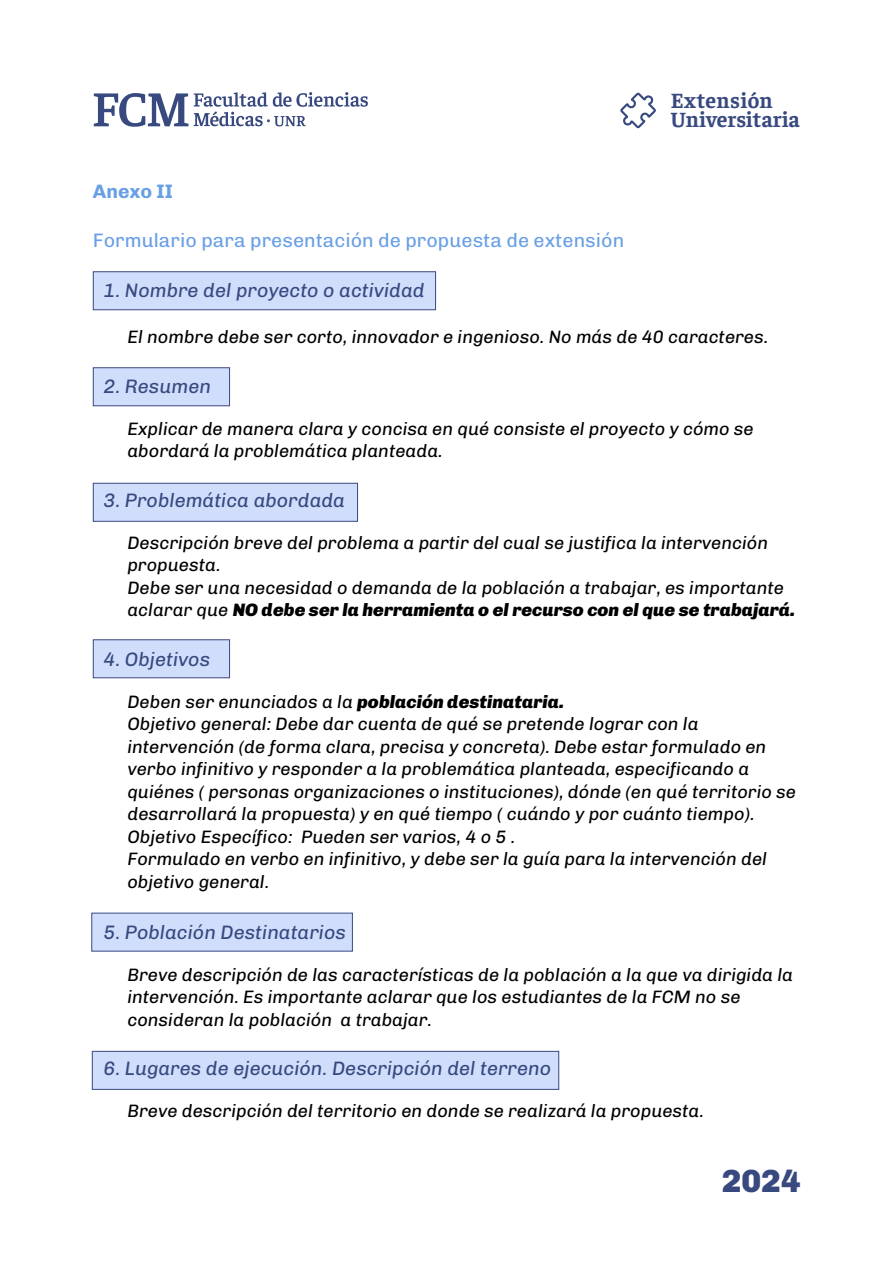
<style>
.page{position:relative;width:893px;height:1263px;background:#fff}
.page>*{position:absolute;margin:0;border:0;box-sizing:border-box;transform-origin:0 0}
.t1{font:900 32.1px "Chivo";color:#384980}
.t2{font:700 21.9px/18.8px "Faustina";color:#384980}
.t3{font:italic 19.5px "Chivo";color:#384980}
.t4{font:19.5px "Chivo";color:#689fe5}
.t5{font:700 19.5px "Chivo";color:#689fe5}
.t6{font:italic 18px/22.5px "Chivo";color:#000}
.s1{font-weight:900}
</style>
<div class="page">
<div style="left:93px;top:271px;width:343px;height:39px;background:#d0defc;border:1px solid #384980"></div>
<div style="left:93px;top:367px;width:137px;height:39px;background:#d0defc;border:1px solid #384980"></div>
<div style="left:93px;top:483px;width:265px;height:39px;background:#d0defc;border:1px solid #384980"></div>
<div style="left:93px;top:639px;width:137px;height:39px;background:#d0defc;border:1px solid #384980"></div>
<div style="left:91px;top:913px;width:262px;height:38px;background:#d0defc;border:1px solid #384980"></div>
<div style="left:92px;top:1051px;width:467px;height:39px;background:#d0defc;border:1px solid #384980"></div>
<svg style="left:94px;top:92px;width:274px;height:35px"></svg>
<svg style="left:620px;top:92px;width:36px;height:36px"></svg>
<p class="t2" style="left:671px;top:90px;width:131px">Extensión<br>Universitaria</p>
<p class="t5" style="left:93px;top:176px;width:82px">Anexo II</p>
<p class="t4" style="left:93px;top:225px;width:533px">Formulario para presentación de propuesta de extensión</p>
<p class="t3" style="left:103px;top:275px;width:323px">1. Nombre del proyecto o actividad</p>
<p class="t6" style="left:127px;top:325px;width:642px">El nombre debe ser corto, innovador e ingenioso. No más de 40 caracteres.</p>
<p class="t3" style="left:103px;top:371px;width:109px">2. Resumen</p>
<p class="t6" style="left:127px;top:416px;width:628px">Explicar de manera clara y concisa en qué consiste el proyecto y cómo se abordará la problemática planteada.</p>
<p class="t3" style="left:103px;top:485px;width:243px">3. Problemática abordada</p>
<p class="t6" style="left:127px;top:530px;width:669px">Descripción breve del problema a partir del cual se justifica la intervención propuesta.<br>Debe ser una necesidad o demanda de la población a trabajar, es importante aclarar que <span class="s1">NO debe ser la herramienta o el recurso con el que se trabajará.</span></p>
<p class="t3" style="left:103px;top:644px;width:108px">4. Objetivos</p>
<p class="t6" style="left:127px;top:689px;width:670px">Deben ser enunciados a la <span class="s1">población destinataria.<br></span>Objetivo general: Debe dar cuenta de qué se pretende lograr con la intervención (de forma clara, precisa y concreta). Debe estar formulado en verbo infinitivo y responder a la problemática planteada, especificando a quiénes ( personas organizaciones o instituciones), dónde (en qué territorio se desarrollará la propuesta) y en qué tiempo ( cuándo y por cuánto tiempo).<br>Objetivo Específico: Pueden ser varios, 4 o 5 .<br>Formulado en verbo en infinitivo, y debe ser la guía para la intervención del objetivo general.</p>
<p class="t3" style="left:103px;top:917px;width:244px">5. Población Destinatarios</p>
<p class="t6" style="left:127px;top:962px;width:667px">Breve descripción de las características de la población a la que va dirigida la intervención. Es importante aclarar que los estudiantes de la FCM no se consideran la población a trabajar.</p>
<p class="t3" style="left:103px;top:1053px;width:449px">6. Lugares de ejecución. Descripción del terreno</p>
<p class="t6" style="left:127px;top:1099px;width:578px">Breve descripción del territorio en donde se realizará la propuesta.</p>
<h1 class="t1" style="left:722px;top:1156px;width:81px">2024</h1>
</div>
